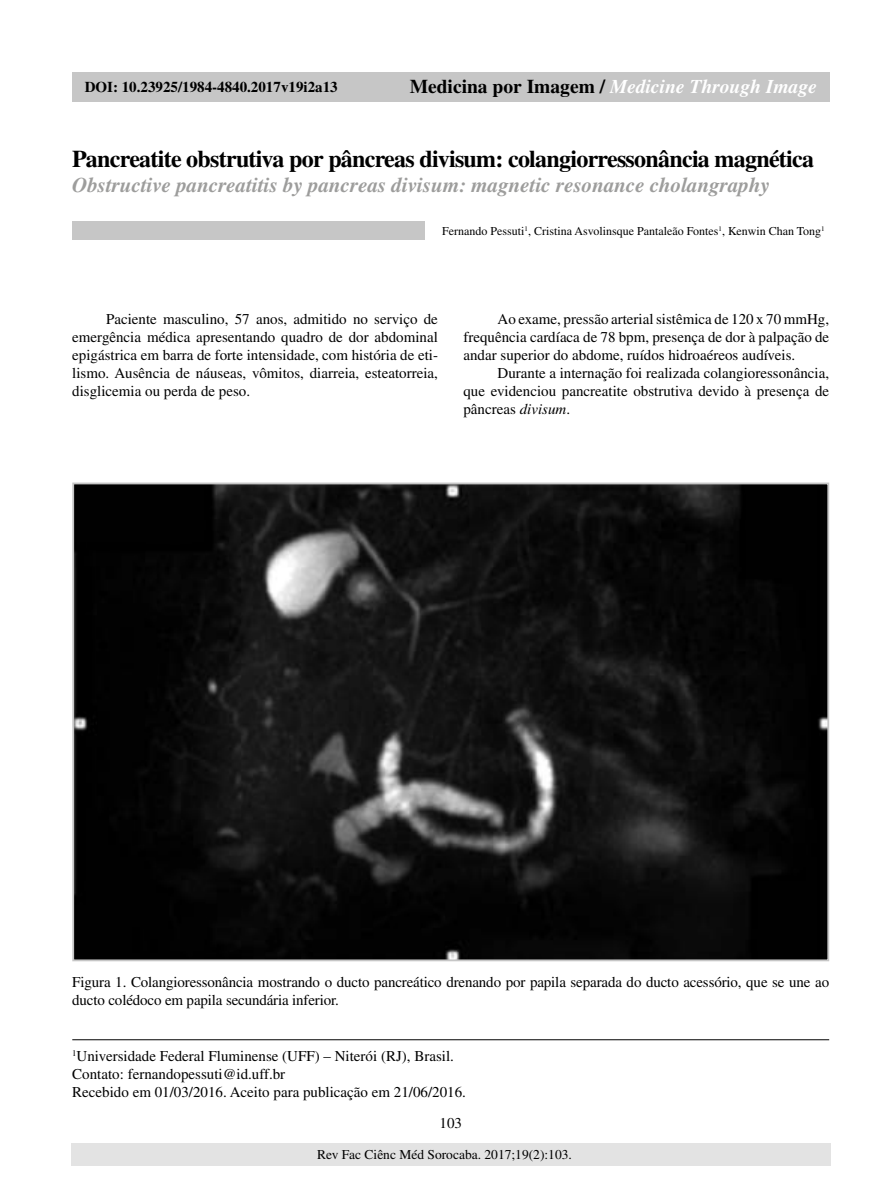
<style>
.page{position:relative;width:893px;height:1191px;background:#fff}
.page>*{position:absolute;margin:0;border:0;box-sizing:border-box;transform-origin:0 0}
.t1{font:700 24px "Times LT Std";letter-spacing:-.03em;color:#000}
.t2{font:italic 700 21px "Times LT Std";color:#9d9d9c}
.t3{font:italic 700 19.5px "Times LT Std";color:#fff}
.t4{font:15px/18px "Times LT Std";color:#000;text-align:justify}
.t5{font:700 15px "Times LT Std";color:#000}
.t6{font:13.5px "Times LT Std";color:#000}
.t7{font:12px "Times LT Std";color:#000}
.s1{font-style:normal;color:#000}
.s2{font-style:italic}
</style>
<div class="page">
<div style="left:71px;top:1143px;width:760px;height:23px;background:#e3e3e3"></div>
<div style="left:72px;top:72px;width:757px;height:30px;background:#c6c6c6"></div>
<div style="left:72px;top:221px;width:352px;height:19px;background:#c6c6c6"></div>
<hr style="left:72px;top:1039px;width:757px;height:1px;background:#000">
<img style="left:75px;top:485px;width:751px;height:473px">
<div style="left:72px;top:482px;width:757px;height:479px;border:2px solid #c6c6c6"></div>
<p class="t5" style="left:85px;top:78px;width:254px">DOI: 10.23925/1984-4840.2017v19i2a13</p>
<h3 class="t3" style="left:410px;top:75px;width:409px"><span class="s1">Medicina por Imagem /</span> Medicine Through Image</h3>
<h1 class="t1" style="left:72px;top:144px;width:743px">Pancreatite obstrutiva por pâncreas divisum: colangiorressonância magnética</h1>
<h2 class="t2" style="left:72px;top:172px;width:699px">Obstructive pancreatitis by pancreas divisum: magnetic resonance cholangraphy</h2>
<p class="t7" style="left:442px;top:224px;width:384px">Fernando Pessuti<sup>1</sup>, Cristina Asvolinsque Pantaleão Fontes<sup>1</sup>, Kenwin Chan Tong<sup>1</sup></p>
<p class="t4" style="left:72px;top:310px;width:367px;text-indent:34px">Paciente masculino, 57 anos, admitido no serviço de emergência médica apresentando quadro de dor abdominal epigástrica em barra de forte intensidade, com história de eti&shy;lismo. Ausência de náuseas, vômitos, diarreia, esteatorreia, disglicemia ou perda de peso.</p>
<p class="t4" style="left:463px;top:310px;width:367px;text-indent:34px">Ao exame, pressão arterial sistêmica de 120 x 70 mmHg, frequência cardíaca de 78 bpm, presença de dor à palpação de andar superior do abdome, ruídos hidroaéreos audíveis.</p>
<p class="t4" style="left:463px;top:364px;width:367px;text-indent:34px">Durante a internação foi realizada colangioressonância, que evidenciou pancreatite obstrutiva devido à presença de pâncreas <span class="s2">divisum</span>.</p>
<p class="t4" style="left:72px;top:973px;width:758px">Figura 1. Colangioressonância mostrando o ducto pancreático drenando por papila separada do ducto acessório, que se une ao ducto colédoco em papila secundária inferior.</p>
<p class="t4" style="left:72px;top:1047px;width:395px;text-align:left"><sup>1</sup>Universidade Federal Fluminense (UFF) – Niterói (RJ), Brasil.<br>Contato: fernandopessuti@id.uff.br<br>Recebido em 01/03/2016. Aceito para publicação em 21/06/2016.</p>
<p class="t4" style="left:440px;top:1114px;width:24px">103</p>
<p class="t6" style="left:317px;top:1147px;width:256px">Rev Fac Ciênc Méd Sorocaba. 2017;19(2):103.</p>
</div>
